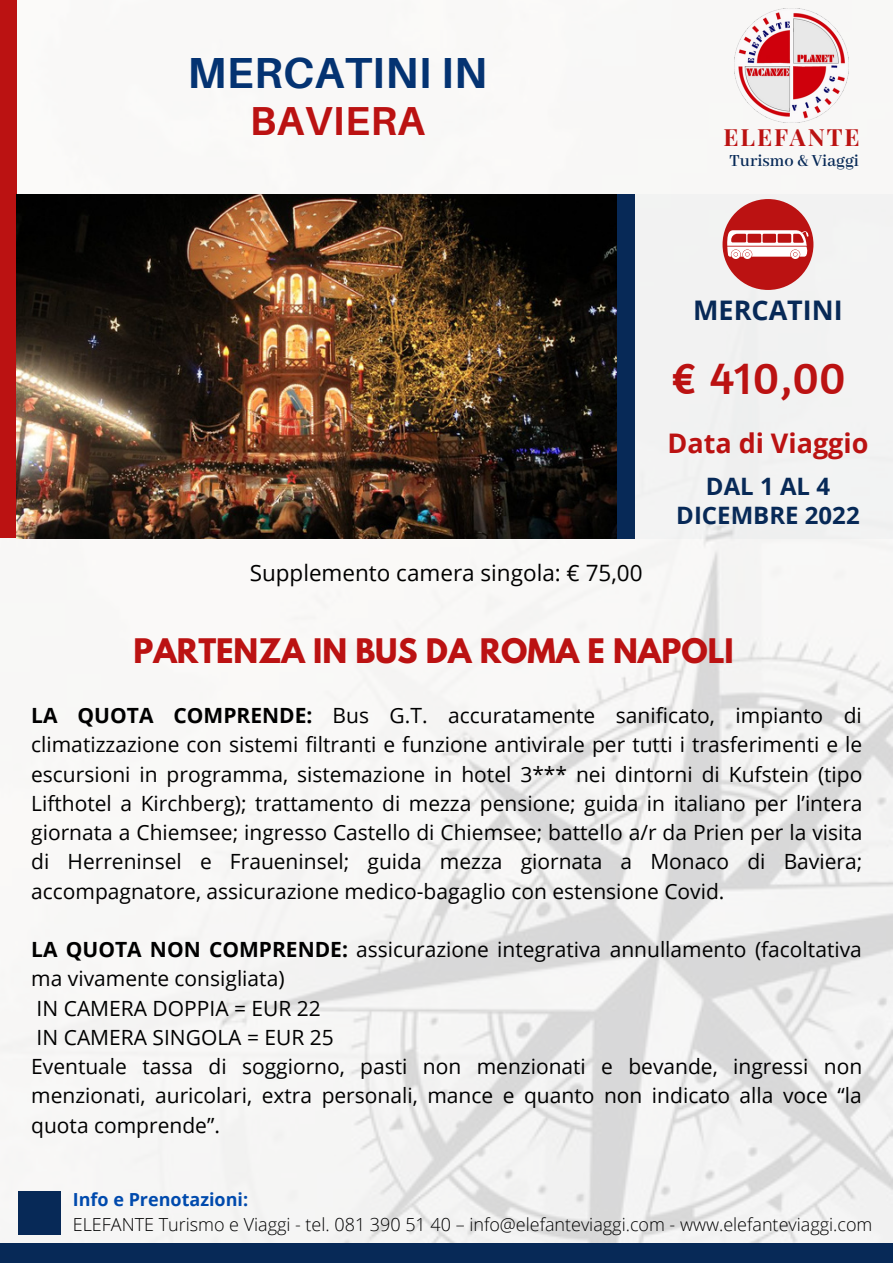
<style>
.page{position:relative;width:893px;height:1264px;background:#fff}
.page>*{position:absolute;margin:0;border:0;box-sizing:border-box;transform-origin:0 0}
.t1{font:47.25px "Amaranth";color:#bb1212}
.t2{font:700 43.5px "Aileron";letter-spacing:.01em;color:#043372}
.t3{font:700 40.5px "Aileron";letter-spacing:.01em;color:#bb1212}
.t4{font:700 30px "League Spartan";color:#bb1212}
.t5{font:700 27px "Open Sans";color:#bb1212}
.t6{font:700 27px "Open Sans";color:#072957}
.t7{font:700 24px/29.2px "Open Sans";color:#072957;text-align:center}
.t8{font:700 23.7px "Playfair Display";letter-spacing:.08em;color:#bb1212}
.t9{font:22.5px "Open Sans";color:#000}
.t10{font:21px/29.2px "Open Sans";color:#000;text-align:justify}
.t11{font:600 18.45px "Abhaya Libre";color:#072957}
.t12{font:300 18px "Open Sans";color:#000}
.t13{font:700 18px "Open Sans";color:#004aad}
.s1{font-weight:700}
</style>
<div class="page">
<img style="left:0;top:8px;width:892px;height:1234px">
<div style="left:605px;top:194px;width:287px;height:344px;background:#f2f2f2"></div>
<div style="left:577px;top:194px;width:57px;height:344px;background:#072957"></div>
<div style="left:722px;top:199px;width:91px;height:91px;background:#bb1212;border-radius:50%"></div>
<div style="left:0;top:0;width:17px;height:537px;background:#bb1212"></div>
<div style="left:18px;top:1190px;width:43px;height:44px;background:#072957"></div>
<div style="left:0;top:1242px;width:892px;height:20px;background:#072957"></div>
<img style="left:17px;top:194px;width:599px;height:344px">
<svg style="left:727px;top:230px;width:81px;height:29px"></svg>
<img style="left:734px;top:9px;width:114px;height:113px">
<h2 class="t2" style="left:187px;top:46px;width:301px">MERCATINI IN</h2>
<h3 class="t3" style="left:250px;top:96px;width:177px">BAVIERA</h3>
<p class="t8" style="left:723px;top:120px;width:137px">ELEFANTE</p>
<p class="t11" style="left:729px;top:151px;width:131px">Turismo &amp; Viaggi</p>
<p class="t9" style="left:250px;top:557px;width:394px">Supplemento camera singola: € 75,00</p>
<p class="t6" style="left:693px;top:291px;width:151px">MERCATINI</p>
<h1 class="t1" style="left:671px;top:348px;width:176px">€ 410,00</h1>
<p class="t5" style="left:667px;top:424px;width:202px">Data di Viaggio</p>
<p class="t7" style="left:676px;top:470px;width:185px">DAL 1 AL 4<br>DICEMBRE 2022</p>
<h3 class="t4" style="left:133px;top:636px;width:602px">PARTENZA IN BUS DA ROMA E NAPOLI</h3>
<p class="t10" style="left:31px;top:700px;width:832px"><span class="s1">LA QUOTA COMPRENDE:</span> Bus G.T. accuratamente sanificato, impianto di climatizzazione con sistemi filtranti e funzione antivirale per tutti i trasferimenti e le escursioni in programma, sistemazione in hotel 3*** nei dintorni di Kufstein (tipo Lifthotel a Kirchberg); trattamento di mezza pensione; guida in italiano per l’intera giornata a Chiemsee; ingresso Castello di Chiemsee; battello a/r da Prien per la visita di Herreninsel e Fraueninsel; guida mezza giornata a Monaco di Baviera; accompagnatore, assicurazione medico-bagaglio con estensione Covid.</p>
<p class="t10" style="left:31px;top:934px;width:832px;text-align:left"><span class="s1">LA QUOTA NON COMPRENDE:</span> assicurazione integrativa annullamento (facoltativa ma vivamente consigliata)<br>IN CAMERA DOPPIA = EUR 22<br>IN CAMERA SINGOLA = EUR 25<br>Eventuale tassa di soggiorno, pasti non menzionati e bevande, ingressi non menzionati, auricolari, extra personali, mance e quanto non indicato alla voce “la quota comprende”.</p>
<p class="t13" style="left:73px;top:1186px;width:177px">Info e Prenotazioni:</p>
<p class="t12" style="left:73px;top:1211px;width:801px">ELEFANTE Turismo e Viaggi - tel. 081 390 51 40 – info@elefanteviaggi.com - www.elefanteviaggi.com</p>
</div>
